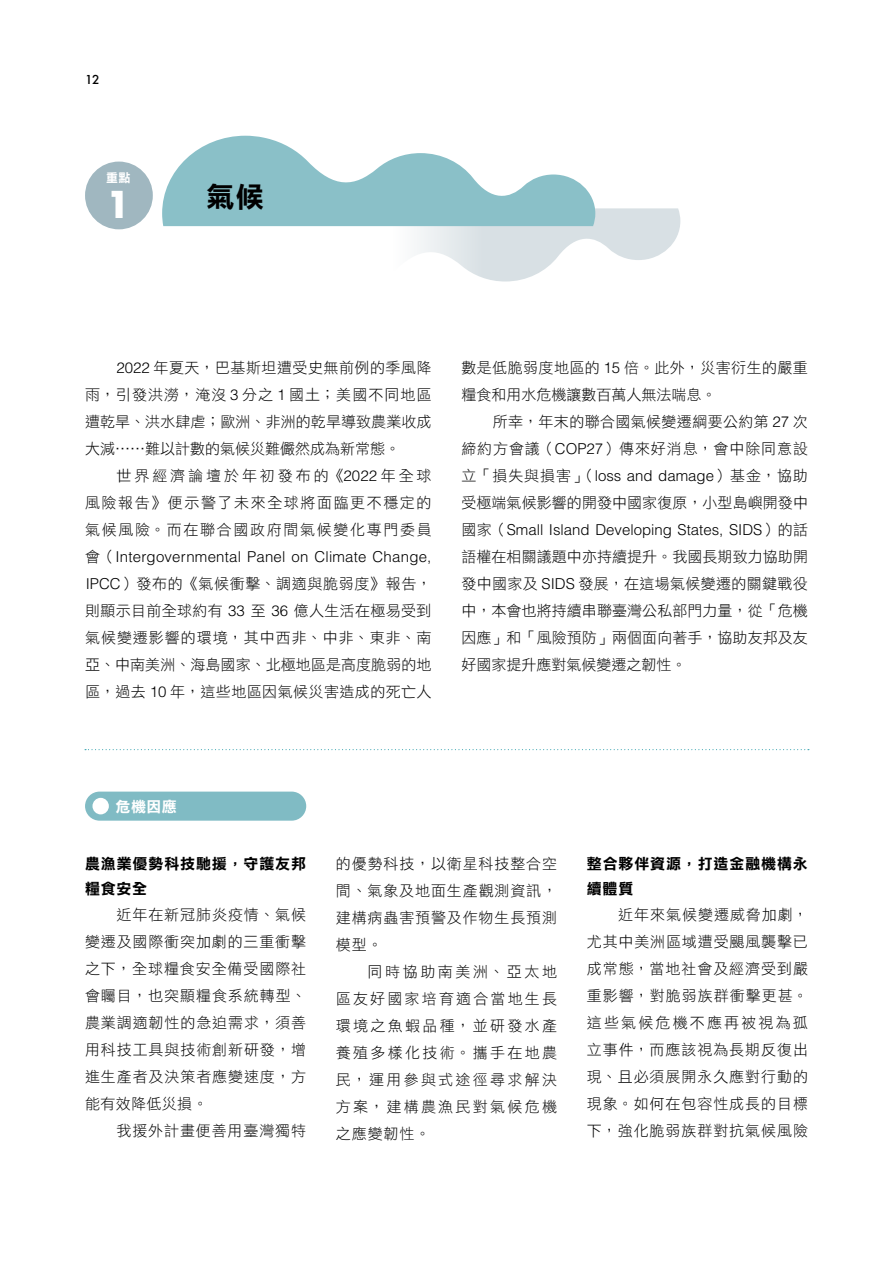
<style>
.page{position:relative;width:893px;height:1263px;background:#fff}
.page>*{position:absolute;margin:0;border:0;box-sizing:border-box;transform-origin:0 0}
.t1{font:700 36px "Futura";color:#fff}
.t2{font:28.5px "DF Li Hei Std W7";color:#000}
.t3{font:15px/27px "DF Hei Std W3";letter-spacing:.06em;color:#000;text-align:justify}
.t4{font:300 15px "Helvetica LT Std";letter-spacing:.015em;color:#000}
.t5{font:15px/27px "DF Hei Std W3";letter-spacing:.015em;color:#000}
.t6{font:15px/25.5px "DF Li Hei Std W7";letter-spacing:.055em;color:#000}
.t7{font:15px "DF Li Hei Std W7";color:#fff}
.t8{font:500 12px "Futura";color:#000}
.t9{font:12px "DF Li Hei Std W7";color:#fff}
.s1{font-family:"DF Hei Std W5";font-weight:400;font-size:10.5px;color:#539b46}
.s2{font-family:"Helvetica LT Std";font-weight:300}
.s3{font-family:"DF Hei Std W3";font-weight:400}
</style>
<div class="page">
<svg style="left:162px;top:136px;width:518px;height:146px"></svg>
<div style="left:85px;top:162px;width:68px;height:67px;background:#a0b7c0;border-radius:50%"></div>
<svg style="left:85px;top:749px;width:724px;height:1px"></svg>
<div style="left:85px;top:792px;width:221px;height:29px;background:#80bbc4;border-radius:15px"></div>
<div style="left:92px;top:798px;width:17px;height:16px;background:#fff;border-radius:50%"></div>
<p class="t8" style="left:85px;top:71px;width:22px">12<span class="s1">　　</span></p>
<p class="t9" style="left:106px;top:171px;width:26px">重點</p>
<h1 class="t1" style="left:106px;top:179px;width:26px">1</h1>
<h2 class="t2" style="left:206px;top:181px;width:59px">氣候</h2>
<p class="t3" style="left:85px;top:354px;width:348px;text-indent:31px"><span class="s2">2022</span> 年夏天，巴基斯坦遭受史無前例的季風降雨，引發洪澇，淹沒 <span class="s2">3</span> 分之 <span class="s2">1</span> 國土；美國不同地區遭乾旱、洪水肆虐；歐洲、非洲的乾旱導致農業收成大減⋯⋯難以計數的氣候災難儼然成為新常態。</p>
<p class="t3" style="left:85px;top:462px;width:348px;text-indent:31px">世界經濟論壇於年初發布的《<span class="s2">2022</span>年全球風險報告》便示警了未來全球將面臨更不穩定的氣候風險。而在聯合國政府間氣候變化專門委員</p>
<p class="t4" style="left:85px;top:547px;width:348px"><span class="s3">會（</span>Intergovernmental Panel on Climate Change,</p>
<p class="t3" style="left:85px;top:570px;width:348px"><span class="s2">IPCC</span>）發布的《氣候衝擊、調適與脆弱度》報告，則顯示目前全球約有 <span class="s2">33</span> 至 <span class="s2">36</span> 億人生活在極易受到氣候變遷影響的環境，其中西非、中非、東非、南亞、中南美洲、海島國家、北極地區是高度脆弱的地區，過去 <span class="s2">10</span> 年，這些地區因氣候災害造成的死亡人</p>
<p class="t5" style="left:461px;top:354px;width:348px">數是低脆弱度地區的 <span class="s2">15</span> 倍。此外，災害衍生的嚴重糧食和用水危機讓數百萬人無法喘息。</p>
<p class="t3" style="left:461px;top:408px;width:348px;text-indent:31px">所幸，年末的聯合國氣候變遷綱要公約第 <span class="s2">27</span> 次締約方會議（<span class="s2">COP27</span>）傳來好消息，會中除同意設立「損失與損害」（<span class="s2">loss and damage</span>）基金，協助受極端氣候影響的開發中國家復原，小型島嶼開發中</p>
<p class="t4" style="left:461px;top:520px;width:348px"><span class="s3">國家（</span>Small Island Developing States, SIDS<span class="s3">）的話</span></p>
<p class="t3" style="left:461px;top:543px;width:348px">語權在相關議題中亦持續提升。我國長期致力協助開發中國家及 <span class="s2">SIDS</span> 發展，在這場氣候變遷的關鍵戰役中，本會也將持續串聯臺灣公私部門力量，從「危機因應」和「風險預防」兩個面向著手，協助友邦及友好國家提升應對氣候變遷之韌性。</p>
<p class="t7" style="left:116px;top:798px;width:63px">危機因應</p>
<p class="t6" style="left:85px;top:850px;width:223px">農漁業優勢科技馳援，守護友邦糧食安全</p>
<p class="t3" style="left:85px;top:901px;width:223px;text-indent:31px">近年在新冠肺炎疫情、氣候變遷及國際衝突加劇的三重衝擊之下，全球糧食安全備受國際社會矚目，也突顯糧食系統轉型、農業調適韌性的急迫需求，須善用科技工具與技術創新研發，增進生產者及決策者應變速度，方能有效降低災損。</p>
<p class="t3" style="left:117px;top:1117px;width:191px">我援外計畫便善用臺灣獨特</p>
<p class="t3" style="left:336px;top:850px;width:223px">的優勢科技，以衛星科技整合空間、氣象及地面生產觀測資訊，建構病蟲害預警及作物生長預測模型。</p>
<p class="t3" style="left:336px;top:958px;width:223px;text-indent:31px">同時協助南美洲、亞太地區友好國家培育適合當地生長環境之魚蝦品種，並研發水產養殖多樣化技術。攜手在地農民，運用參與式途徑尋求解決方案，建構農漁民對氣候危機之應變韌性。</p>
<p class="t6" style="left:587px;top:850px;width:223px">整合夥伴資源，打造金融機構永續體質</p>
<p class="t3" style="left:587px;top:901px;width:223px;text-indent:31px">近年來氣候變遷威脅加劇，尤其中美洲區域遭受颶風襲擊已成常態，當地社會及經濟受到嚴重影響，對脆弱族群衝擊更甚。這些氣候危機不應再被視為孤立事件，而應該視為長期反復出現、且必須展開永久應對行動的現象。如何在包容性成長的目標下，強化脆弱族群對抗氣候風險</p>
</div>
